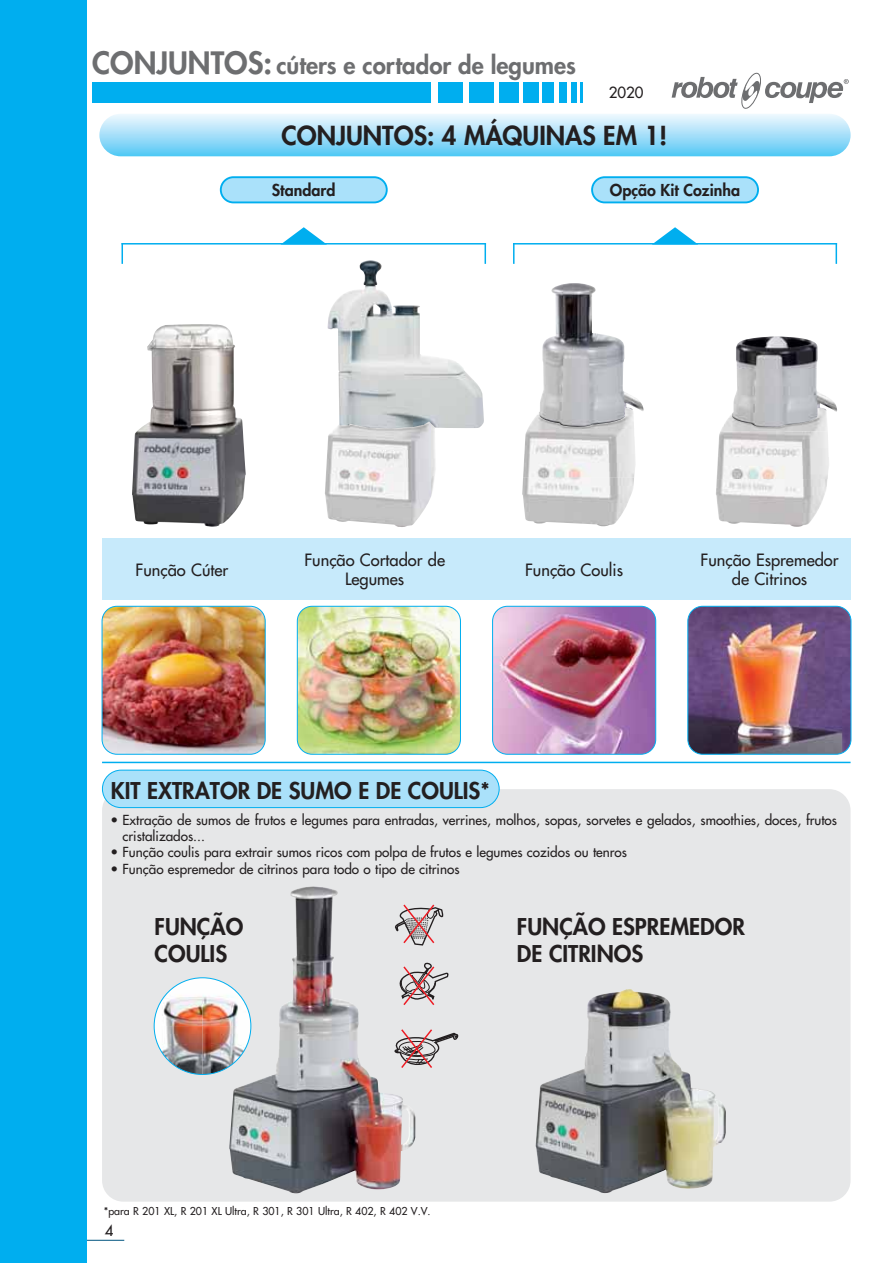
<style>
.page{position:relative;width:893px;height:1263px;background:#fff}
.page>*{position:absolute;margin:0;border:0;box-sizing:border-box;transform-origin:0 0}
.t1{font:800 25.5px "Futura";color:#231f20}
.t2{font:800 24px "Futura";color:#6d6e70}
.t3{font:800 22.5px/27px "Futura";color:#231f20}
.t4{font:16.5px/19.8px "Futura";color:#231f20;text-align:center}
.t5{font:800 16.05px "Futura";color:#231f20}
.t6{font:15px "Futura";color:#231f20}
.t7{font:13.5px/16.2px "Futura";color:#231f20}
.t8{font:10.65px "Futura";color:#231f20}
.s1{font-size:30px}
</style>
<div class="page">
<hr style="left:84px;top:1240px;width:40px;height:1px;background:#005480">
<div style="left:0;top:0;width:87px;height:1263px;background:#00aeef"></div>
<div style="left:92px;top:82px;width:339px;height:20px;background:#00aeef"></div>
<div style="left:438px;top:82px;width:25px;height:20px;background:#00aeef"></div>
<div style="left:469px;top:82px;width:25px;height:20px;background:#00aeef"></div>
<div style="left:499px;top:82px;width:20px;height:20px;background:#00aeef"></div>
<div style="left:523px;top:82px;width:15px;height:20px;background:#00aeef"></div>
<div style="left:543px;top:82px;width:11px;height:20px;background:#00aeef"></div>
<div style="left:559px;top:82px;width:8px;height:20px;background:#00aeef"></div>
<div style="left:571px;top:82px;width:5px;height:20px;background:#00aeef"></div>
<hr style="left:580px;top:82px;width:3px;height:20px;background:#00aeef">
<svg style="left:672px;top:72px;width:177px;height:37px"></svg>
<div style="left:102px;top:789px;width:749px;height:413px;background:#e6e7e8;border-radius:21px"></div>
<div style="left:102px;top:539px;width:749px;height:61px;background:#c7eafb"></div>
<img style="left:688px;top:606px;width:163px;height:148px;border-radius:15px">
<div style="left:687px;top:606px;width:164px;height:149px;border:1px solid #00aeef;border-radius:15px"></div>
<img style="left:493px;top:606px;width:163px;height:148px;border-radius:15px">
<div style="left:492px;top:606px;width:164px;height:149px;border:1px solid #00aeef;border-radius:15px"></div>
<img style="left:297px;top:606px;width:163px;height:148px;border-radius:15px">
<div style="left:297px;top:606px;width:164px;height:149px;border:1px solid #00aeef;border-radius:15px"></div>
<img style="left:102px;top:606px;width:163px;height:148px;border-radius:15px">
<div style="left:102px;top:606px;width:164px;height:149px;border:1px solid #00aeef;border-radius:15px"></div>
<div style="left:99px;top:114px;width:752px;height:42px;background:linear-gradient(to bottom,#f2f8fe,#5ac9f5);border-radius:21px"></div>
<div style="left:221px;top:177px;width:166px;height:25px;background:#aae1fa;border-radius:13px"></div>
<div style="left:220px;top:176px;width:168px;height:27px;border:2px solid #00aeef;border-radius:13px"></div>
<div style="left:592px;top:177px;width:166px;height:25px;background:#aae1fa;border-radius:13px"></div>
<div style="left:591px;top:176px;width:168px;height:27px;border:2px solid #00aeef;border-radius:13px"></div>
<img style="left:229px;top:886px;width:186px;height:307px">
<img style="left:535px;top:989px;width:191px;height:204px">
<hr style="left:122px;top:243px;width:364px;height:1px;background:#00aeef">
<svg style="left:122px;top:244px;width:1px;height:20px"></svg>
<svg style="left:485px;top:244px;width:1px;height:20px"></svg>
<hr style="left:102px;top:762px;width:749px;height:1px;background:#00aeef">
<hr style="left:513px;top:243px;width:324px;height:1px;background:#00aeef">
<hr style="left:513px;top:243px;width:2px;height:21px;background:#00aeef">
<svg style="left:836px;top:244px;width:1px;height:20px"></svg>
<svg style="left:281px;top:227px;width:46px;height:18px"></svg>
<svg style="left:652px;top:227px;width:46px;height:18px"></svg>
<svg style="left:394px;top:903px;width:49px;height:44px"></svg>
<svg style="left:398px;top:961px;width:51px;height:46px"></svg>
<svg style="left:392px;top:1028px;width:67px;height:42px"></svg>
<img style="left:325px;top:428px;width:106px;height:99px">
<img style="left:431px;top:428px;width:5px;height:68px">
<img style="left:327px;top:260px;width:157px;height:168px">
<img style="left:132px;top:324px;width:114px;height:203px">
<img style="left:528px;top:414px;width:106px;height:15px">
<img style="left:523px;top:429px;width:113px;height:49px">
<img style="left:522px;top:478px;width:112px;height:48px">
<img style="left:539px;top:283px;width:105px;height:144px">
<img style="left:721px;top:414px;width:107px;height:17px">
<img style="left:716px;top:431px;width:113px;height:96px">
<img style="left:732px;top:336px;width:105px;height:92px">
<div style="left:102px;top:770px;width:397px;height:37px;background:#aae1fa;border-radius:19px"></div>
<div style="left:102px;top:770px;width:397px;height:38px;border:1px solid #00aeef;border-radius:19px"></div>
<img style="left:154px;top:978px;width:97px;height:96px">
<h2 class="t2" style="left:92px;top:54px;width:485px"><span class="s1">CONJUNTOS:</span> cúters e cortador de legumes</h2>
<p class="t6" style="left:609px;top:85px;width:36px">2020</p>
<h1 class="t1" style="left:282px;top:124px;width:387px">CONJUNTOS: 4 MÁQUINAS EM 1!</h1>
<p class="t5" style="left:272px;top:183px;width:65px">Standard</p>
<p class="t5" style="left:610px;top:182px;width:132px">Opção Kit Cozinha</p>
<p class="t4" style="left:136px;top:561px;width:94px">Função Cúter</p>
<p class="t4" style="left:304px;top:551px;width:142px">Função Cortador de<br>Legumes</p>
<p class="t4" style="left:700px;top:551px;width:140px">Função Espremedor de Citrinos</p>
<p class="t4" style="left:525px;top:561px;width:99px">Função Coulis</p>
<h3 class="t3" style="left:111px;top:779px;width:381px">KIT EXTRATOR DE SUMO E DE COULIS*</h3>
<p class="t7" style="left:123px;top:813px;width:716px;text-indent:-12px">• Extração de sumos de frutos e legumes para entradas, verrines, molhos, sopas, sorvetes e gelados, smoothies, doces, frutos cristalizados...</p>
<p class="t7" style="left:110px;top:845px;width:518px">• Função coulis para extrair sumos ricos com polpa de frutos e legumes cozidos ou tenros</p>
<p class="t7" style="left:110px;top:861px;width:351px">• Função espremedor de citrinos para todo o tipo de citrinos</p>
<h3 class="t3" style="left:155px;top:915px;width:90px">FUNÇÃO<br>COULIS</h3>
<h3 class="t3" style="left:517px;top:915px;width:229px">FUNÇÃO ESPREMEDOR<br>DE CITRINOS</h3>
<p class="t8" style="left:104px;top:1205px;width:328px">*para R 201 XL, R 201 XL Ultra, R 301, R 301 Ultra, R 402, R 402 V.V.</p>
<p class="t6" style="left:105px;top:1223px;width:10px">4</p>
</div>
